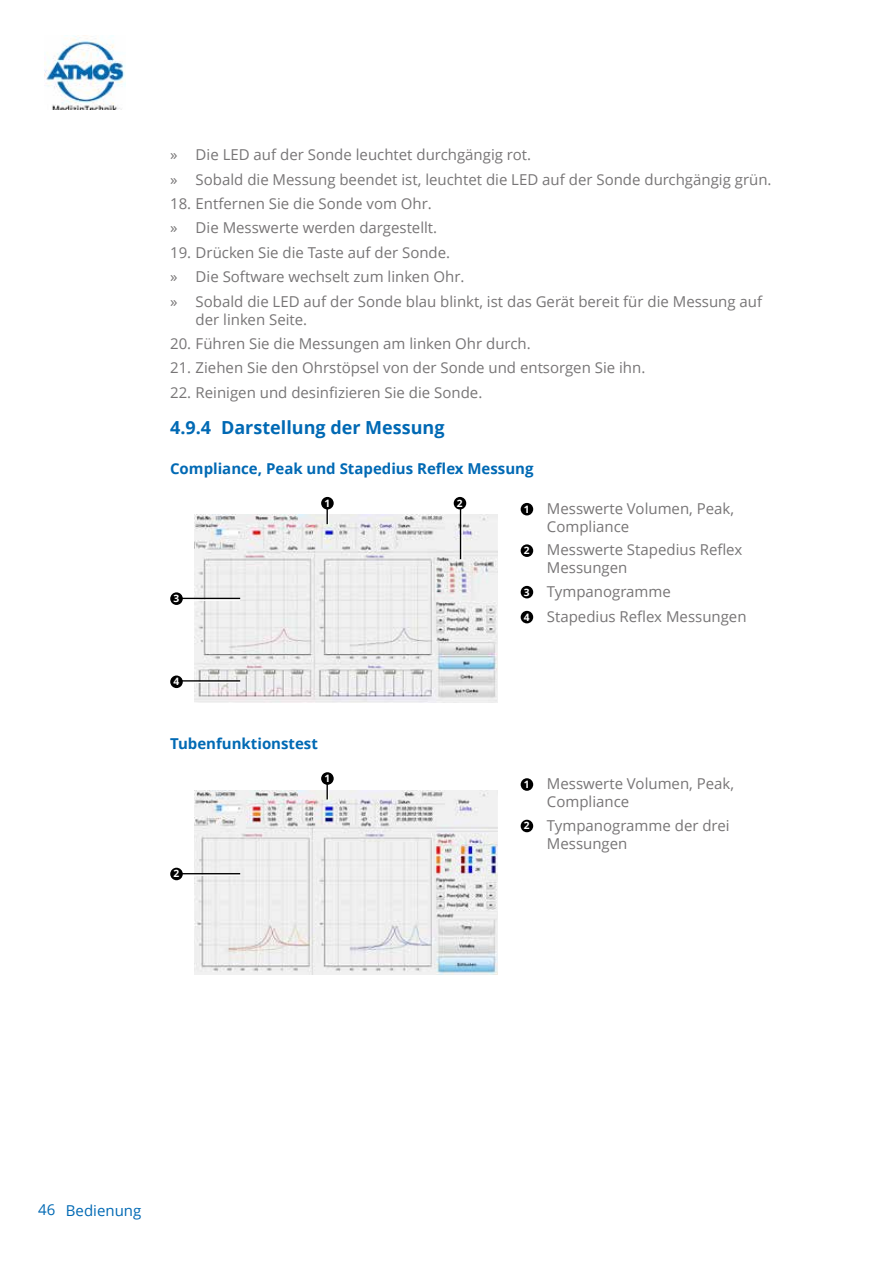
<style>
.page{position:relative;width:893px;height:1263px;background:#fff}
.page>*{position:absolute;margin:0;border:0;box-sizing:border-box;transform-origin:0 0}
.t1{font:700 18px "Open Sans";color:#0069b4}
.t2{font:15px/24.3px "Open Sans";color:#777576}
.t3{font:700 15px "Open Sans";color:#0069b4}
.t4{font:15px "Open Sans";color:#0069b4}
.t5{font:700 10.2px "Open Sans";color:#fff}
.s1{font-weight:700;font-size:10.2px;color:#fff}
</style>
<div class="page">
<img style="left:45px;top:35px;width:80px;height:75px">
<img style="left:195px;top:515px;width:302px;height:187px">
<hr style="left:326px;top:503px;width:2px;height:21px;background:#000">
<hr style="left:461px;top:503px;width:1px;height:56px;background:#fff">
<hr style="left:460px;top:503px;width:1px;height:56px;background:#000">
<div style="left:321px;top:497px;width:13px;height:12px;background:#000;border-radius:50%"></div>
<div style="left:454px;top:497px;width:12px;height:12px;background:#000;border-radius:50%"></div>
<hr style="left:178px;top:599px;width:62px;height:1px;background:#fff">
<hr style="left:179px;top:598px;width:61px;height:1px;background:#000">
<hr style="left:178px;top:681px;width:62px;height:2px;background:#fff">
<hr style="left:179px;top:680px;width:61px;height:1px;background:#000">
<div style="left:170px;top:592px;width:13px;height:13px;background:#000;border-radius:50%"></div>
<div style="left:170px;top:675px;width:13px;height:13px;background:#000;border-radius:50%"></div>
<div style="left:521px;top:503px;width:12px;height:12px;background:#000;border-radius:50%"></div>
<div style="left:521px;top:544px;width:12px;height:13px;background:#000;border-radius:50%"></div>
<div style="left:521px;top:586px;width:12px;height:12px;background:#000;border-radius:50%"></div>
<div style="left:521px;top:611px;width:12px;height:12px;background:#000;border-radius:50%"></div>
<img style="left:195px;top:790px;width:302px;height:184px">
<hr style="left:326px;top:778px;width:2px;height:21px;background:#000">
<div style="left:321px;top:772px;width:13px;height:13px;background:#000;border-radius:50%"></div>
<hr style="left:178px;top:874px;width:62px;height:2px;background:#fff">
<hr style="left:179px;top:873px;width:61px;height:1px;background:#000">
<div style="left:170px;top:868px;width:13px;height:12px;background:#000;border-radius:50%"></div>
<div style="left:521px;top:778px;width:12px;height:13px;background:#000;border-radius:50%"></div>
<div style="left:521px;top:820px;width:12px;height:12px;background:#000;border-radius:50%"></div>
<p class="t2" style="left:170px;top:142px;width:603px">» Die LED auf der Sonde leuchtet durchgängig rot.<br>» Sobald die Messung beendet ist, leuchtet die LED auf der Sonde durchgängig grün.</p>
<p class="t2" style="left:170px;top:191px;width:269px">18. Entfernen Sie die Sonde vom Ohr. » Die Messwerte werden dargestellt.</p>
<p class="t2" style="left:170px;top:240px;width:594px">19. Drücken Sie die Taste auf der Sonde.<br>» Die Software wechselt zum linken Ohr.<br>» Sobald die LED auf der Sonde blau blinkt, ist das Gerät bereit für die Messung auf</p>
<p class="t2" style="left:196px;top:307px;width:113px">der linken Seite.</p>
<p class="t2" style="left:170px;top:331px;width:362px">20. Führen Sie die Messungen am linken Ohr durch.</p>
<p class="t2" style="left:170px;top:355px;width:477px">21. Ziehen Sie den Ohrstöpsel von der Sonde und entsorgen Sie ihn.</p>
<p class="t2" style="left:170px;top:380px;width:314px">22. Reinigen und desinfizieren Sie die Sonde.</p>
<p class="t1" style="left:170px;top:415px;width:276px">4.9.4 Darstellung der Messung</p>
<p class="t3" style="left:170px;top:457px;width:365px">Compliance, Peak und Stapedius Reflex Messung</p>
<p class="t5" style="left:324px;top:496px;width:7px">1</p>
<p class="t5" style="left:457px;top:496px;width:7px">2</p>
<p class="t2" style="left:547px;top:499px;width:189px;line-height:18px;text-indent:-23px"><span class="s1">1</span> Messwerte Volumen, Peak,<br>Compliance</p>
<p class="t2" style="left:547px;top:541px;width:197px;line-height:18px;text-indent:-23px"><span class="s1">2</span> Messwerte Stapedius Reflex<br>Messungen</p>
<p class="t2" style="left:524px;top:579px;width:224px;line-height:24.9px"><span class="s1">3</span> Tympanogramme<br><span class="s1">4</span> Stapedius Reflex Messungen</p>
<p class="t5" style="left:173px;top:591px;width:7px">3</p>
<p class="t5" style="left:173px;top:674px;width:7px">4</p>
<p class="t3" style="left:170px;top:733px;width:149px">Tubenfunktionstest</p>
<p class="t5" style="left:173px;top:866px;width:7px">2</p>
<p class="t5" style="left:324px;top:771px;width:7px">1</p>
<p class="t2" style="left:547px;top:774px;width:189px;line-height:18px;text-indent:-23px"><span class="s1">1</span> Messwerte Volumen, Peak,<br>Compliance</p>
<p class="t2" style="left:547px;top:816px;width:184px;line-height:18px;text-indent:-23px"><span class="s1">2</span> Tympanogramme der drei<br>Messungen</p>
<p class="t4" style="left:38px;top:1200px;width:105px">46 Bedienung</p>
</div>
